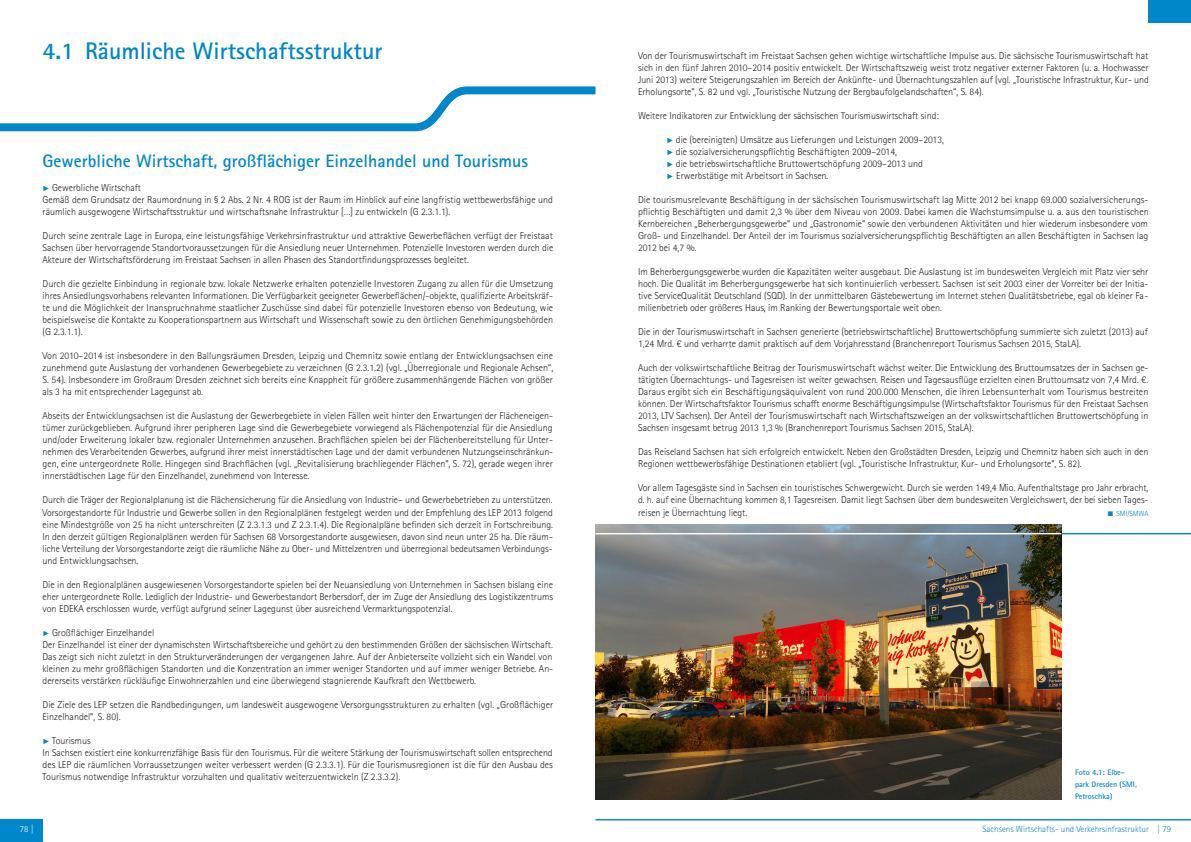
<style>
.page{position:relative;width:1191px;height:842px;background:#fff}
.page>*{position:absolute;margin:0;border:0;box-sizing:border-box;transform-origin:0 0}
.Unterkapitel{font:700 24px "Rotis Sans Serif Pro";color:#0086cb}
.Thema{font:700 18px "Rotis Sans Serif Pro";color:#0086cb}
.Aufzählung{font:300 10px/12px "Rotis Sans Serif Pro";color:#231f20;text-align:justify}
.Kopf_Fußzeile_rechts{font:300 9px "Rotis Sans Serif Pro";color:#0086cb}
.Kopf_Fußzeile_links{font:300 9px "Rotis Sans Serif Pro";color:#fff}
.t1{font:700 8px/12px "Rotis Sans Serif Pro";color:#0086cb}
.t2{font:300 7.5px "Rotis Sans Serif Pro";color:#0086cb}
.s1{font-family:"Century Gothic";font-weight:400;font-size:7.5px;color:#0086cb}
.s2{font-family:"Century Gothic";font-weight:400;font-size:10px}
</style>
<div class="page">
<img style="left:595px;top:524px;width:466px;height:275px">
<div style="left:0;top:819px;width:43px;height:23px;background:#0086cb"></div>
<div style="left:1148px;top:0;width:43px;height:23px;background:#0086cb"></div>
<svg style="left:0;top:86px;width:595px;height:45px"></svg>
<hr style="left:595px;top:533px;width:466px;height:1px;background:#fff">
<hr style="left:1061px;top:533px;width:130px;height:1px;background:#0086cb">
<hr style="left:595px;top:819px;width:596px;height:1px;background:#0086cb">
<p class="Unterkapitel" style="left:43px;top:36px;width:341px">4.1 Räumliche Wirtschaftsstruktur</p>
<p class="Thema" style="left:43px;top:150px;width:487px">Gewerbliche Wirtschaft, großflächiger Einzelhandel und Tourismus</p>
<p class="Aufzählung" style="left:43px;top:182px;width:100px"><span class="s1">►</span> Gewerbliche Wirtschaft</p>
<p class="Aufzählung" style="left:43px;top:194px;width:512px">Gemäß dem Grundsatz der Raumordnung in § 2 Abs. 2 Nr. 4 ROG ist der Raum im Hinblick auf eine langfristig wettbewerbsfähige und räumlich ausgewogene Wirtschaftsstruktur und wirtschaftsnahe Infrastruktur […] zu entwickeln (G 2.3.1.1).</p>
<p class="Aufzählung" style="left:43px;top:230px;width:512px">Durch seine zentrale Lage in Europa, eine leistungsfähige Verkehrsinfrastruktur und attraktive Gewerbeflächen verfügt der Freistaat Sachsen über hervorragende Standortvoraussetzungen für die Ansiedlung neuer Unternehmen. Potenzielle Investoren werden durch die Akteure der Wirtschaftsförderung im Freistaat Sachsen in allen Phasen des Standortfindungsprozesses begleitet.</p>
<p class="Aufzählung" style="left:43px;top:278px;width:512px">Durch die gezielte Einbindung in regionale bzw. lokale Netzwerke erhalten potenzielle Investoren Zugang zu allen für die Umsetzung ihres Ansiedlungsvorhabens relevanten Informationen. Die Verfügbarkeit geeigneter Gewerbeflächen/-objekte, qualifizierte Arbeitskräf&shy;te und die Möglichkeit der Inanspruchnahme staatlicher Zuschüsse sind dabei für potenzielle Investoren ebenso von Bedeutung, wie beispielsweise die Kontakte zu Kooperationspartnern aus Wirtschaft und Wissenschaft sowie zu den örtlichen Genehmigungsbehörden (G 2.3.1.1).</p>
<p class="Aufzählung" style="left:43px;top:350px;width:512px">Von 2010–2014 ist insbesondere in den Ballungsräumen Dresden, Leipzig und Chemnitz sowie entlang der Entwicklungsachsen eine zunehmend gute Auslastung der vorhandenen Gewerbegebiete zu verzeichnen (G 2.3.1.2) (vgl. „Überregionale und Regionale Achsen“, S. 54). Insbesondere im Großraum Dresden zeichnet sich bereits eine Knappheit für größere zusammenhängende Flächen von größer als 3 ha mit entsprechender Lagegunst ab.</p>
<p class="Aufzählung" style="left:43px;top:410px;width:512px">Abseits der Entwicklungsachsen ist die Auslastung der Gewerbegebiete in vielen Fällen weit hinter den Erwartungen der Flächeneigen&shy;tümer zurückgeblieben. Aufgrund ihrer peripheren Lage sind die Gewerbegebiete vorwiegend als Flächenpotenzial für die Ansiedlung und/oder Erweiterung lokaler bzw. regionaler Unternehmen anzusehen. Brachflächen spielen bei der Flächenbereitstellung für Unter&shy;nehmen des Verarbeitenden Gewerbes, aufgrund ihrer meist innerstädtischen Lage und der damit verbundenen Nutzungseinschränkun&shy;gen, eine untergeordnete Rolle. Hingegen sind Brachflächen (vgl. „Revitalisierung brachliegender Flächen“, S. 72), gerade wegen ihrer innerstädtischen Lage für den Einzelhandel, zunehmend von Interesse.</p>
<p class="Aufzählung" style="left:43px;top:494px;width:512px">Durch die Träger der Regionalplanung ist die Flächensicherung für die Ansiedlung von Industrie– und Gewerbebetrieben zu unterstützen.<br>Vorsorgestandorte für Industrie und Gewerbe sollen in den Regionalplänen festgelegt werden und der Empfehlung des LEP 2013 folgend eine Mindestgröße von 25 ha nicht unterschreiten (Z 2.3.1.3 und Z 2.3.1.4). Die Regionalpläne befinden sich derzeit in Fortschreibung.<br>In den derzeit gültigen Regionalplänen werden für Sachsen 68 Vorsorgestandorte ausgewiesen, davon sind neun unter 25 ha. Die räum&shy;liche Verteilung der Vorsorgestandorte zeigt die räumliche Nähe zu Ober- und Mittelzentren und überregional bedeutsamen Verbindungs&shy;und Entwicklungsachsen.</p>
<p class="Aufzählung" style="left:43px;top:578px;width:512px">Die in den Regionalplänen ausgewiesenen Vorsorgestandorte spielen bei der Neuansiedlung von Unternehmen in Sachsen bislang eine eher untergeordnete Rolle. Lediglich der Industrie- und Gewerbestandort Berbersdorf, der im Zuge der Ansiedlung des Logistikzentrums von EDEKA erschlossen wurde, verfügt aufgrund seiner Lagegunst über ausreichend Vermarktungspotenzial.</p>
<p class="Aufzählung" style="left:43px;top:626px;width:113px"><span class="s1">►</span> Großflächiger Einzelhandel</p>
<p class="Aufzählung" style="left:43px;top:638px;width:512px">Der Einzelhandel ist einer der dynamischsten Wirtschaftsbereiche und gehört zu den bestimmenden Größen der sächsischen Wirtschaft.<br>Das zeigt sich nicht zuletzt in den Strukturveränderungen der vergangenen Jahre. Auf der Anbieterseite vollzieht sich ein Wandel von kleinen zu mehr großflächigen Standorten und die Konzentration an immer weniger Standorten und auf immer weniger Betriebe. An&shy;dererseits verstärken rückläufige Einwohnerzahlen und eine überwiegend stagnierende Kaufkraft den Wettbewerb.</p>
<p class="Aufzählung" style="left:43px;top:698px;width:512px">Die Ziele des LEP setzen die Randbedingungen, um landesweit ausgewogene Versorgungsstrukturen zu erhalten (vgl. „Großflächiger<br>Einzelhandel“, S. 80).</p>
<p class="Aufzählung" style="left:43px;top:734px;width:50px"><span class="s1">►</span> Tourismus</p>
<p class="Aufzählung" style="left:43px;top:746px;width:512px">In Sachsen existiert eine konkurrenzfähige Basis für den Tourismus. Für die weitere Stärkung der Tourismuswirtschaft sollen entsprechend des LEP die räumlichen Vorraussetzungen weiter verbessert werden (G 2.3.3.1). Für die Tourismusregionen ist die für den Ausbau des Tourismus notwendige Infrastruktur vorzuhalten und qualitativ weiterzuentwickeln (Z 2.3.3.2).</p>
<p class="Kopf_Fußzeile_links" style="left:20px;top:824px;width:15px">78 |</p>
<p class="Aufzählung" style="left:638px;top:50px;width:512px">Von der Tourismuswirtschaft im Freistaat Sachsen gehen wichtige wirtschaftliche Impulse aus. Die sächsische Tourismuswirtschaft hat sich in den fünf Jahren 2010–2014 positiv entwickelt. Der Wirtschaftszweig weist trotz negativer externer Faktoren (u. a. Hochwasser Juni 2013) weitere Steigerungszahlen im Bereich der Ankünfte- und Übernachtungszahlen auf (vgl. „Touristische Infrastruktur, Kur- und Erholungsorte“, S. 82 und vgl. „Touristische Nutzung der Bergbaufolgelandschaften“, S. 84).</p>
<p class="Aufzählung" style="left:638px;top:110px;width:302px">Weitere Indikatoren zur Entwicklung der sächsischen Tourismuswirtschaft sind:</p>
<p class="Aufzählung" style="left:666px;top:134px;width:279px"><span class="s1">►</span> die (bereinigten) Umsätze aus Lieferungen und Leistungen 2009–2013,</p>
<p class="Aufzählung" style="left:666px;top:146px;width:232px"><span class="s1">►</span> die sozialversicherungspflichtig Beschäftigten 2009–2014,</p>
<p class="Aufzählung" style="left:666px;top:158px;width:258px"><span class="s1">►</span> die betriebswirtschaftliche Bruttowertschöpfung 2009–2013 und</p>
<p class="Aufzählung" style="left:666px;top:170px;width:164px"><span class="s1">►</span> Erwerbstätige mit Arbeitsort in Sachsen.</p>
<p class="Aufzählung" style="left:638px;top:194px;width:512px">Die tourismusrelevante Beschäftigung in der sächsischen Tourismuswirtschaft lag Mitte 2012 bei knapp 69.000 sozialversicherungs&shy;pflichtig Beschäftigten und damit 2,3 % über dem Niveau von 2009. Dabei kamen die Wachstumsimpulse u. a. aus den touristischen Kernbereichen „Beherbergungsgewerbe“ und „Gastronomie“ sowie den verbundenen Aktivitäten und hier wiederum insbesondere vom Groß- und Einzelhandel. Der Anteil der im Tourismus sozialversicherungspflichtig Beschäftigten an allen Beschäftigten in Sachsen lag 2012 bei 4,7 %.</p>
<p class="Aufzählung" style="left:638px;top:266px;width:512px">Im Beherbergungsgewerbe wurden die Kapazitäten weiter ausgebaut. Die Auslastung ist im bundesweiten Vergleich mit Platz vier sehr hoch. Die Qualität im Beherbergungsgewerbe hat sich kontinuierlich verbessert. Sachsen ist seit 2003 einer der Vorreiter bei der Initia&shy;tive ServiceQualität Deutschland (SQD). In der unmittelbaren Gästebewertung im Internet stehen Qualitätsbetriebe, egal ob kleiner Fa&shy;milienbetrieb oder größeres Haus, im Ranking der Bewertungsportale weit oben.</p>
<p class="Aufzählung" style="left:638px;top:326px;width:511px">Die in der Tourismuswirtschaft in Sachsen generierte (betriebswirtschaftliche) Bruttowertschöpfung summierte sich zuletzt (2013) auf<br>1,24 Mrd. € und verharrte damit praktisch auf dem Vorjahresstand (Branchenreport Tourismus Sachsen 2015, StaLA).</p>
<p class="Aufzählung" style="left:638px;top:362px;width:512px">Auch der volkswirtschaftliche Beitrag der Tourismuswirtschaft wächst weiter. Die Entwicklung des Bruttoumsatzes der in Sachsen ge&shy;tätigten Übernachtungs- und Tagesreisen ist weiter gewachsen. Reisen und Tagesausflüge erzielten einen Bruttoumsatz von 7,4 Mrd. €.<br>Daraus ergibt sich ein Beschäftigungsäquivalent von rund 200.000 Menschen, die ihren Lebensunterhalt vom Tourismus bestreiten können. Der Wirtschaftsfaktor Tourismus schafft enorme Beschäftigungsimpulse (Wirtschaftsfaktor Tourismus für den Freistaat Sachsen 2013, LTV Sachsen). Der Anteil der Tourismuswirtschaft nach Wirtschaftszweigen an der volkswirtschaftlichen Bruttowertschöpfung in Sachsen insgesamt betrug 2013 1,3 % (Branchenreport Tourismus Sachsen 2015, StaLA).</p>
<p class="Aufzählung" style="left:638px;top:446px;width:512px">Das Reiseland Sachsen hat sich erfolgreich entwickelt. Neben den Großstädten Dresden, Leipzig und Chemnitz haben sich auch in den<br>Regionen wettbewerbsfähige Destinationen etabliert (vgl. „Touristische Infrastruktur, Kur- und Erholungsorte“, S. 82).</p>
<p class="Aufzählung" style="left:638px;top:482px;width:512px">Vor allem Tagesgäste sind in Sachsen ein touristisches Schwergewicht. Durch sie werden 149,4 Mio. Aufenthaltstage pro Jahr erbracht, d. h. auf eine Übernachtung kommen 8,1 Tagesreisen. Damit liegt Sachsen über dem bundesweiten Vergleichswert, der bei sieben Tages&shy;reisen je Übernachtung liegt.</p>
<p class="t2" style="left:1107px;top:509px;width:42px"><span class="s2">■</span> SMI/SMWA</p>
<p class="t1" style="left:1075px;top:766px;width:63px">Foto 4.1: Elbe&shy;park Dresden (SMI,<br>Petroschka)</p>
<p class="Kopf_Fußzeile_rechts" style="left:982px;top:824px;width:168px">Sachsens Wirtschafts- und Verkehrsinfrastruktur</p>
<p class="Kopf_Fußzeile_rechts" style="left:1157px;top:824px;width:15px">| 79</p>
</div>
